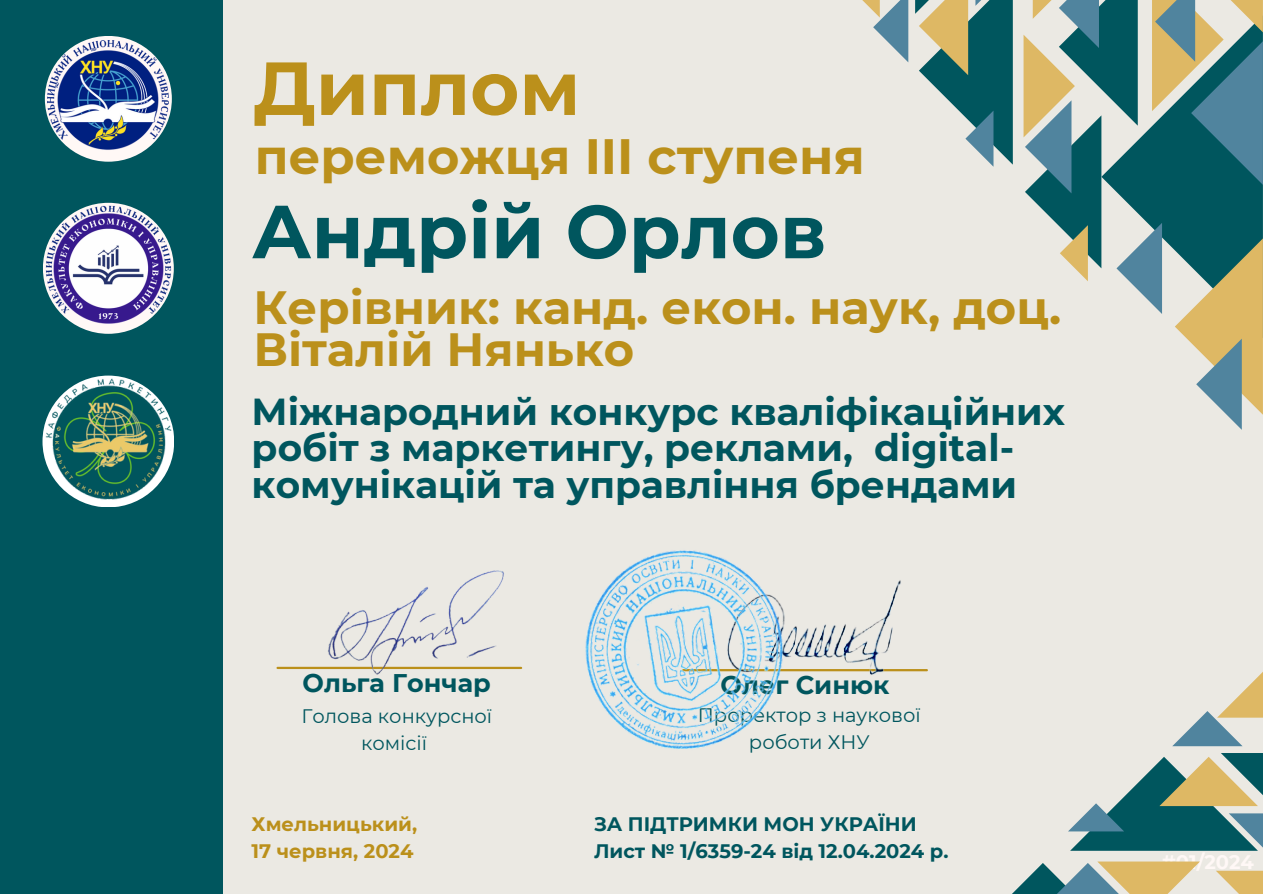
<style>
.page{position:relative;width:1263px;height:894px;background:#fff}
.page>*{position:absolute;margin:0;border:0;box-sizing:border-box;transform-origin:0 0}
.t1{font:700 75px "Montserrat";color:#00565e}
.t2{font:700 75px "Montserrat";color:#bb901b}
.t3{font:700 49.5px "Montserrat";color:#bb901b}
.t4{font:700 46.5px/41.7px "Montserrat";color:#bb901b}
.t5{font:700 37.5px/36px "Montserrat";color:#00565e}
.t6{font:700 25.5px "Montserrat";color:#00565e}
.t7{font:19.5px/27px "Montserrat";color:#00565e;text-align:center}
.t8{font:700 19.5px/27px "Montserrat";color:#00565e}
.t9{font:700 19.5px/27px "Montserrat";color:#bb901b}
</style>
<div class="page">
<div style="left:0;top:0;width:1263px;height:893px;background:#ebe9e3"></div>
<div style="left:0;top:0;width:222px;height:893px;background:#00565e"></div>
<img style="left:43px;top:202px;width:131px;height:132px">
<div style="left:45px;top:36px;width:127px;height:126px;background:#fff8f6;border-radius:50%"></div>
<img style="left:48px;top:40px;width:120px;height:111px">
<img style="left:42px;top:375px;width:132px;height:132px">
<svg style="left:1172px;top:672px;width:91px;height:74px"></svg>
<svg style="left:1013px;top:861px;width:187px;height:32px"></svg>
<svg style="left:1216px;top:870px;width:47px;height:23px"></svg>
<svg style="left:1068px;top:753px;width:195px;height:98px"></svg>
<img style="left:791px;top:580px;width:137px;height:95px">
<img style="left:276px;top:570px;width:247px;height:105px">
<img style="left:585px;top:550px;width:206px;height:199px">
<svg style="left:862px;top:0;width:46px;height:62px"></svg>
<svg style="left:915px;top:0;width:98px;height:167px"></svg>
<svg style="left:1023px;top:0;width:240px;height:429px"></svg>
<h5 class="t2" style="left:253px;top:42px;width:329px">Диплом</h5>
<h4 class="t3" style="left:255px;top:126px;width:611px">переможця III ступеня</h4>
<h4 class="t1" style="left:252px;top:185px;width:576px">Андрій Орлов</h4>
<p class="t4" style="left:253px;top:286px;width:809px">Керівник: канд. екон. наук, доц.<br>Віталій Нянько</p>
<h1 class="t5" style="left:252px;top:394px;width:815px">Міжнародний конкурс кваліфікаційних робіт з маркетингу, реклами, digital&shy;комунікацій та управління брендами</h1>
<p class="t6" style="left:303px;top:667px;width:190px">Ольга Гончар</p>
<p class="t7" style="left:301px;top:702px;width:192px">Голова конкурсної комісії</p>
<p class="t9" style="left:252px;top:810px;width:167px">Хмельницький,<br>17 червня, 2024</p>
<p class="t6" style="left:721px;top:668px;width:170px">Олег Синюк</p>
<p class="t7" style="left:698px;top:701px;width:224px">Проректор з наукової</p>
<p class="t7" style="left:749px;top:728px;width:122px">роботи ХНУ</p>
<p class="t8" style="left:594px;top:810px;width:356px">ЗА ПІДТРИМКИ МОН УКРАЇНИ<br>Лист № 1/6359-24 від 12.04.2024 р.</p>
</div>
